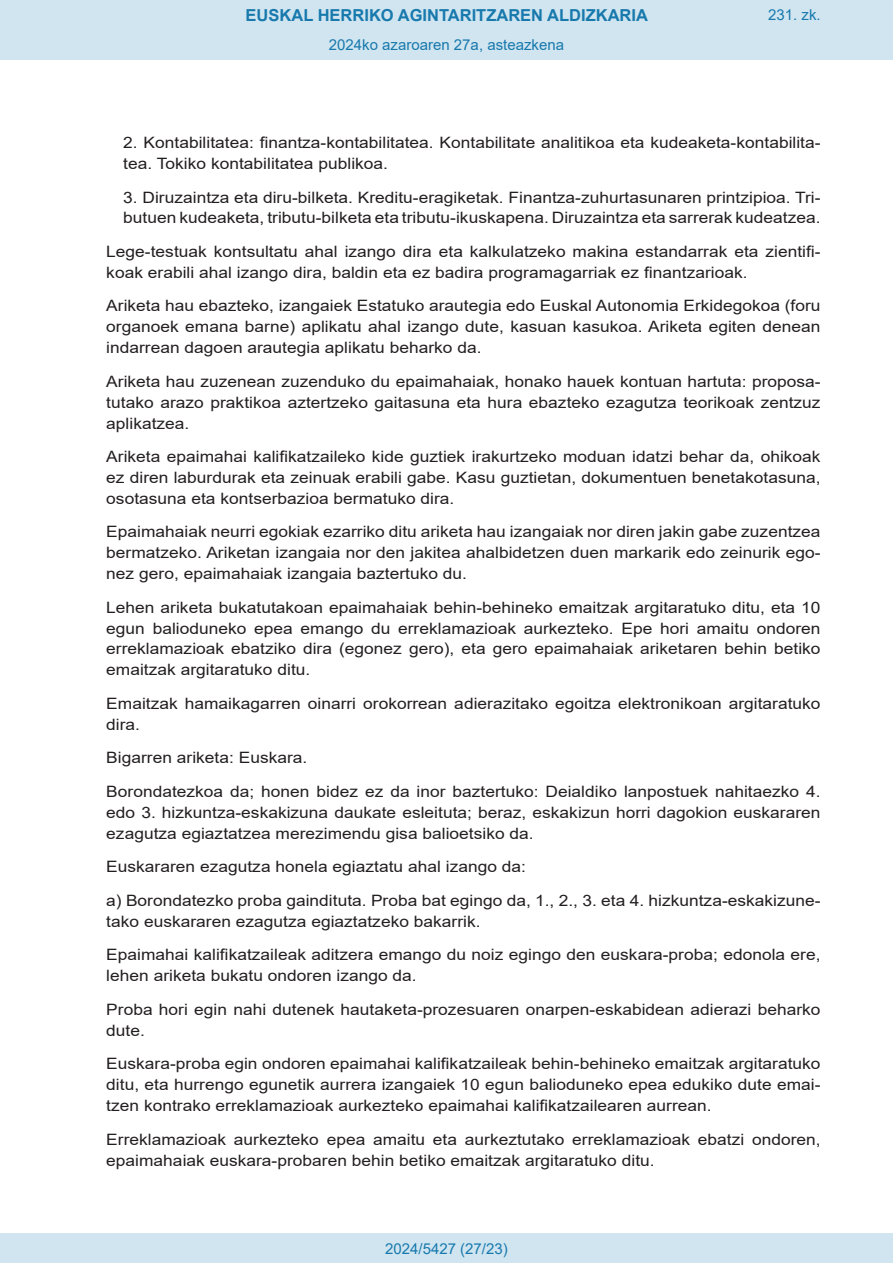
<style>
.page{position:relative;width:893px;height:1263px;background:#fff}
.page>*{position:absolute;margin:0;border:0;box-sizing:border-box;transform-origin:0 0}
.t1{font:700 16.5px "Arial";color:#1879ad}
.BOPVDetalle1{font:15.6px/20.9px "Arial";color:#231f20;text-align:justify;scale:1.11 1}
.BOPVDetalle2{font:15.6px/20.9px "Arial";color:#231f20;scale:1.11 1}
.Paginacion_Centro{font:15px "Arial";color:#1879ad}
</style>
<div class="page">
<div style="left:0;top:0;width:893px;height:60px;background:#d0e5f0"></div>
<div style="left:0;top:1233px;width:893px;height:30px;background:#d0e5f0"></div>
<p class="t1" style="left:246px;top:3px;width:404px">EUSKAL HERRIKO AGINTARITZAREN ALDIZKARIA</p>
<p class="Paginacion_Centro" style="left:329px;top:35px;width:237px">2024ko azaroaren 27a, asteazkena</p>
<p class="Paginacion_Centro" style="left:768px;top:5px;width:54px">231. zk.</p>
<p class="BOPVDetalle2" style="left:123px;top:132px;width:630px">2. Kontabilitatea: finantza-kontabilitatea. Kontabilitate analitikoa eta kudeaketa-kontabilita&shy;tea. Tokiko kontabilitatea publikoa.</p>
<p class="BOPVDetalle2" style="left:123px;top:187px;width:630px">3. Diruzaintza eta diru-bilketa. Kreditu-eragiketak. Finantza-zuhurtasunaren printzipioa. Tri&shy;butuen kudeaketa, tributu-bilketa eta tributu-ikuskapena. Diruzaintza eta sarrerak kudeatzea.</p>
<p class="BOPVDetalle1" style="left:106px;top:241px;width:645px">Lege-testuak kontsultatu ahal izango dira eta kalkulatzeko makina estandarrak eta zientifi&shy;koak erabili ahal izango dira, baldin eta ez badira programagarriak ez finantzarioak.</p>
<p class="BOPVDetalle1" style="left:106px;top:295px;width:645px">Ariketa hau ebazteko, izangaiek Estatuko arautegia edo Euskal Autonomia Erkidegokoa (foru organoek emana barne) aplikatu ahal izango dute, kasuan kasukoa. Ariketa egiten denean indarrean dagoen arautegia aplikatu beharko da.</p>
<p class="BOPVDetalle1" style="left:106px;top:371px;width:645px">Ariketa hau zuzenean zuzenduko du epaimahaiak, honako hauek kontuan hartuta: proposa&shy;tutako arazo praktikoa aztertzeko gaitasuna eta hura ebazteko ezagutza teorikoak zentzuz aplikatzea.</p>
<p class="BOPVDetalle1" style="left:106px;top:446px;width:645px">Ariketa epaimahai kalifikatzaileko kide guztiek irakurtzeko moduan idatzi behar da, ohikoak ez diren laburdurak eta zeinuak erabili gabe. Kasu guztietan, dokumentuen benetakotasuna, osotasuna eta kontserbazioa bermatuko dira.</p>
<p class="BOPVDetalle1" style="left:106px;top:521px;width:645px">Epaimahaiak neurri egokiak ezarriko ditu ariketa hau izangaiak nor diren jakin gabe zuzentzea bermatzeko. Ariketan izangaia nor den jakitea ahalbidetzen duen markarik edo zeinurik ego&shy;nez gero, epaimahaiak izangaia baztertuko du.</p>
<p class="BOPVDetalle1" style="left:106px;top:597px;width:645px">Lehen ariketa bukatutakoan epaimahaiak behin-behineko emaitzak argitaratuko ditu, eta 10 egun balioduneko epea emango du erreklamazioak aurkezteko. Epe hori amaitu ondoren erreklamazioak ebatziko dira (egonez gero), eta gero epaimahaiak ariketaren behin betiko emaitzak argitaratuko ditu.</p>
<p class="BOPVDetalle1" style="left:106px;top:693px;width:645px">Emaitzak hamaikagarren oinarri orokorrean adierazitako egoitza elektronikoan argitaratuko dira.</p>
<p class="BOPVDetalle1" style="left:106px;top:747px;width:183px">Bigarren ariketa: Euskara.</p>
<p class="BOPVDetalle1" style="left:106px;top:781px;width:645px">Borondatezkoa da; honen bidez ez da inor baztertuko: Deialdiko lanpostuek nahitaezko 4. edo 3. hizkuntza-eskakizuna daukate esleituta; beraz, eskakizun horri dagokion euskararen ezagutza egiaztatzea merezimendu gisa balioetsiko da.</p>
<p class="BOPVDetalle1" style="left:106px;top:856px;width:380px">Euskararen ezagutza honela egiaztatu ahal izango da:</p>
<p class="BOPVDetalle1" style="left:106px;top:890px;width:645px">a) Borondatezko proba gaindituta. Proba bat egingo da, 1., 2., 3. eta 4. hizkuntza-eskakizune&shy;tako euskararen ezagutza egiaztatzeko bakarrik.</p>
<p class="BOPVDetalle1" style="left:106px;top:944px;width:645px">Epaimahai kalifikatzaileak aditzera emango du noiz egingo den euskara-proba; edonola ere, lehen ariketa bukatu ondoren izango da.</p>
<p class="BOPVDetalle1" style="left:106px;top:999px;width:645px">Proba hori egin nahi dutenek hautaketa-prozesuaren onarpen-eskabidean adierazi beharko dute.</p>
<p class="BOPVDetalle1" style="left:106px;top:1053px;width:645px">Euskara-proba egin ondoren epaimahai kalifikatzaileak behin-behineko emaitzak argitaratuko ditu, eta hurrengo egunetik aurrera izangaiek 10 egun balioduneko epea edukiko dute emai&shy;tzen kontrako erreklamazioak aurkezteko epaimahai kalifikatzailearen aurrean.</p>
<p class="BOPVDetalle1" style="left:106px;top:1129px;width:645px">Erreklamazioak aurkezteko epea amaitu eta aurkeztutako erreklamazioak ebatzi ondoren, epaimahaiak euskara-probaren behin betiko emaitzak argitaratuko ditu.</p>
<p class="Paginacion_Centro" style="left:385px;top:1238px;width:124px">2024/5427 (27/23)</p>
</div>
